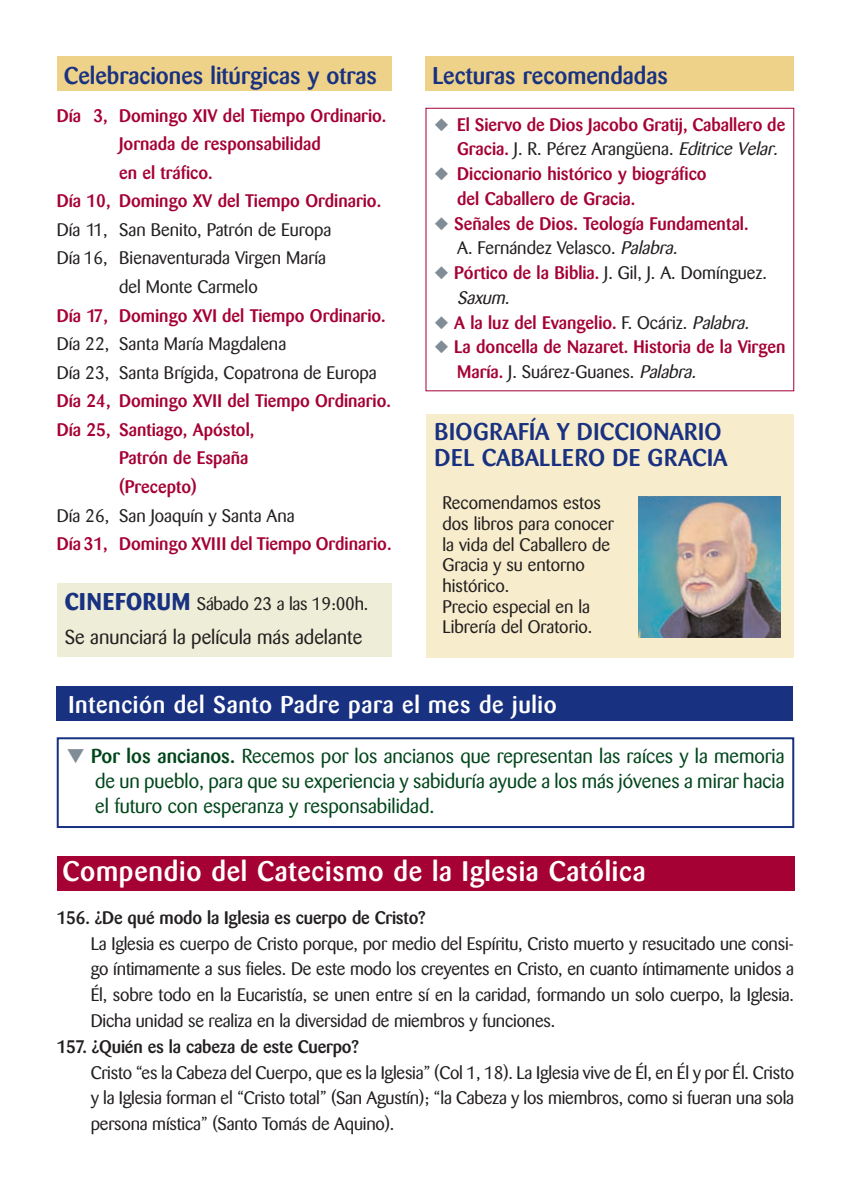
<style>
.page{position:relative;width:851px;height:1191px;background:#fff}
.page>*{position:absolute;margin:0;border:0;box-sizing:border-box;transform-origin:0 0}
.t1{font:500 28px "Barmeno";letter-spacing:.025em;color:#fff}
.t2{font:500 24px "Barmeno";color:#183181}
.t3{font:500 24px/26px "Barmeno";letter-spacing:.02em;color:#183181}
.t4{font:500 24px "Barmeno";letter-spacing:.025em;color:#fff}
.t5{font:20px/25.4px "Barmeno";color:#00461b;text-align:justify}
.t6{font:20px "Barmeno";color:#231f20}
.t7{font:18px/20.6px "Barmeno";color:#231f20}
.t8{font:500 18px/24.8px "Barmeno";color:#a50134}
.t9{font:500 18px "Barmeno";letter-spacing:-.01em;color:#231f20}
.s1{font-weight:700;font-size:24px;color:#183181}
.s2{color:#808c96}
.s3{font-weight:400;color:#231f20}
.s4{font-weight:400;font-style:italic;color:#231f20}
.s5{font-weight:500;color:#a50134}
.s6{font-style:italic}
.s7{font-weight:500}
</style>
<div class="page">
<div style="left:425px;top:57px;width:369px;height:34px;background:#eed289"></div>
<div style="left:57px;top:737px;width:737px;height:91px;border:2px solid #183181"></div>
<div style="left:57px;top:686px;width:735px;height:34px;background:#183181"></div>
<div style="left:57px;top:856px;width:737px;height:34px;background:#a50134"></div>
<div style="left:57px;top:57px;width:334px;height:34px;background:#eed289"></div>
<div style="left:57px;top:583px;width:334px;height:74px;background:#eeedd7"></div>
<div style="left:426px;top:414px;width:368px;height:244px;background:#f7eccc"></div>
<img style="left:638px;top:496px;width:142px;height:142px">
<h2 class="t2" style="left:64px;top:65px;width:314px">Celebraciones litúrgicas y otras</h2>
<p class="t8" style="left:57px;top:104px;width:331px">Día 3, Domingo XIV del Tiempo Ordinario.</p>
<p class="t8" style="left:119px;top:133px;width:203px">Jornada de responsabilidad</p>
<p class="t8" style="left:119px;top:161px;width:95px">en el tráfico.</p>
<p class="t8" style="left:57px;top:190px;width:326px">Día 10, Domingo XV del Tiempo Ordinario.</p>
<p class="t7" style="left:57px;top:221px;width:276px">Día 11, San Benito, Patrón de Europa</p>
<p class="t7" style="left:57px;top:249px;width:271px">Día 16, Bienaventurada Virgen María</p>
<p class="t7" style="left:119px;top:278px;width:140px">del Monte Carmelo</p>
<p class="t8" style="left:57px;top:304px;width:330px">Día 17, Domingo XVI del Tiempo Ordinario.</p>
<p class="t7" style="left:57px;top:331px;width:321px;line-height:28.6px">Día 22, Santa María Magdalena<br>Día 23, Santa Brígida, Copatrona de Europa</p>
<p class="t8" style="left:57px;top:390px;width:336px">Día 24, Domingo XVII del Tiempo Ordinario.</p>
<p class="t8" style="left:57px;top:419px;width:199px">Día 25, Santiago, Apóstol,</p>
<p class="t8" style="left:119px;top:447px;width:131px">Patrón de España</p>
<p class="t8" style="left:119px;top:476px;width:79px">(Precepto)</p>
<p class="t7" style="left:57px;top:506px;width:239px">Día 26, San Joaquín y Santa Ana</p>
<p class="t8" style="left:57px;top:533px;width:336px">Día 31, Domingo XVIII del Tiempo Ordinario.</p>
<p class="t7" style="left:65px;top:594px;width:305px"><span class="s1">CINEFORUM</span> Sábado 23 a las 19:00h.</p>
<p class="t6" style="left:65px;top:629px;width:299px">Se anunciará la película más adelante</p>
<h2 class="t2" style="left:432px;top:65px;width:237px">Lecturas recomendadas</h2>
<p class="t8" style="left:434px;top:113px;width:352px;text-align:right"><span class="s2">◆</span> El Siervo de Dios Jacobo Gratij, Caballero de<br>Gracia. <span class="s3">J. R. Pérez Arangüena.</span> <span class="s4">Editrice Velar.</span></p>
<p class="t8" style="left:457px;top:163px;width:251px;text-indent:-23px"><span class="s2">◆</span> Diccionario histórico y biográfico del Caballero de Gracia.</p>
<p class="t8" style="left:457px;top:212px;width:293px;text-indent:-23px"><span class="s2">◆</span> Señales de Dios. Teología Fundamental.<br><span class="s3">A. Fernández Velasco.</span> <span class="s4">Palabra.</span></p>
<p class="t7" style="left:457px;top:262px;width:311px;line-height:24.8px;text-indent:-23px"><span class="s2">◆</span> <span class="s5">Pórtico de la Biblia.</span> J. Gil, J. A. Domínguez.<br><span class="s6">Saxum.</span></p>
<p class="t8" style="left:434px;top:311px;width:320px"><span class="s2">◆</span> A la luz del Evangelio. <span class="s3">F. Ocáriz.</span> <span class="s4">Palabra.</span></p>
<p class="t8" style="left:457px;top:336px;width:329px;text-indent:-23px"><span class="s2">◆</span> La doncella de Nazaret. Historia de la Virgen<br>María. <span class="s3">J. Suárez-Guanes.</span> <span class="s4">Palabra.</span></p>
<h2 class="t3" style="left:434px;top:421px;width:294px">BIOGRAFÍA Y DICCIONARIO<br>DEL CABALLERO DE GRACIA</h2>
<p class="t7" style="left:442px;top:494px;width:173px">Recomendamos estos dos libros para conocer la vida del Caballero de<br>Gracia y su entorno histórico.<br>Precio especial en la<br>Librería del Oratorio.</p>
<h2 class="t4" style="left:68px;top:694px;width:489px">Intención del Santo Padre para el mes de julio</h2>
<p class="t5" style="left:95px;top:744px;width:690px;text-indent:-28px"><span class="s2">▼</span> <span class="s7">Por los ancianos.</span> Recemos por los ancianos que representan las raíces y la memoria de un pueblo, para que su experiencia y sabiduría ayude a los más jóvenes a mirar hacia el futuro con esperanza y responsabilidad.</p>
<h1 class="t1" style="left:62px;top:859px;width:584px">Compendio del Catecismo de la Iglesia Católica</h1>
<p class="t9" style="left:57px;top:910px;width:370px">156. ¿De qué modo la Iglesia es cuerpo de Cristo?</p>
<p class="t7" style="left:91px;top:932px;width:704px;line-height:25.8px;text-align:justify">La Iglesia es cuerpo de Cristo porque, por medio del Espíritu, Cristo muerto y resucitado une consi&shy;go íntimamente a sus fieles. De este modo los creyentes en Cristo, en cuanto íntimamente unidos a Él, sobre todo en la Eucaristía, se unen entre sí en la caridad, formando un solo cuerpo, la Iglesia.<br>Dicha unidad se realiza en la diversidad de miembros y funciones.</p>
<p class="t9" style="left:57px;top:1039px;width:304px">157. ¿Quién es la cabeza de este Cuerpo?</p>
<p class="t7" style="left:91px;top:1060px;width:704px;line-height:25.8px;text-align:justify">Cristo “es la Cabeza del Cuerpo, que es la Iglesia” (Col 1, 18). La Iglesia vive de Él, en Él y por Él. Cristo y la Iglesia forman el “Cristo total” (San Agustín); “la Cabeza y los miembros, como si fueran una sola persona mística” (Santo Tomás de Aquino).</p>
</div>
